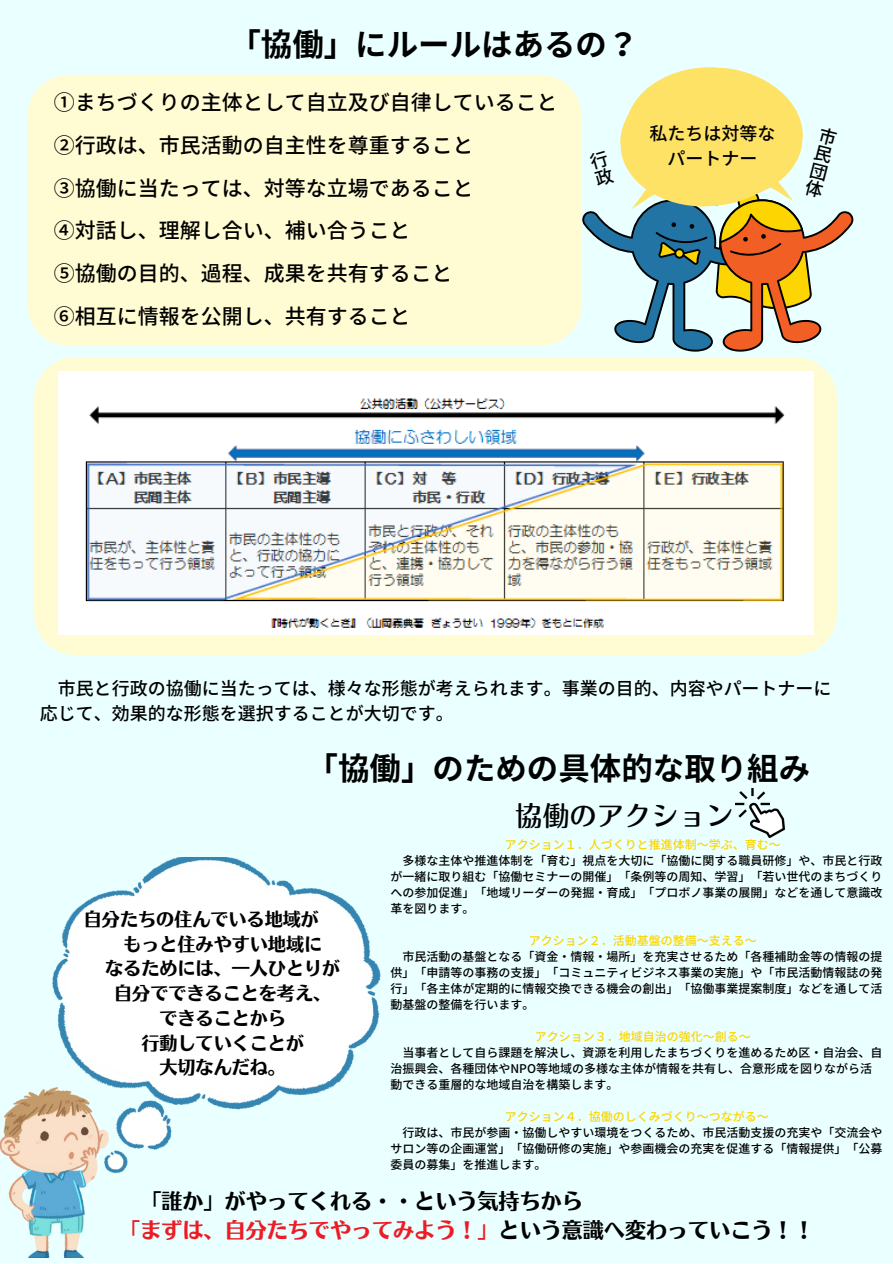
<style>
.page{position:relative;width:893px;height:1264px;background:#fff}
.page>*{position:absolute;margin:0;border:0;box-sizing:border-box;transform-origin:0 0}
.t1{font:31.5px "Generic 0";color:#000}
.t2{font:27.15px "Generic 5";color:#000}
.t3{font:21px/42.9px "Generic 1";color:#000}
.t4{font:21px/29.2px "Generic 2";color:#000}
.t5{font:18px/18px "Generic 1";color:#000;text-align:center}
.t6{font:18px "Generic 2";color:#000}
.t7{font:12px/16px "Generic 1";color:#000;text-align:justify}
.t8{font:12px "Generic 1";color:#fdd500}
.s1{color:#ed1c24}
</style>
<div class="page">
<div style="left:0;top:0;width:892px;height:1262px;background:#eaffff"></div>
<div style="left:27px;top:75px;width:554px;height:271px;background:#fffbd2"></div>
<img style="left:0;top:857px;width:380px;height:400px">
<div style="left:34px;top:357px;width:802px;height:298px;background:#fffbd2"></div>
<img style="left:58px;top:371px;width:755px;height:264px">
<img style="left:735px;top:788px;width:49px;height:49px">
<svg style="left:582px;top:67px;width:271px;height:284px"></svg>
<h1 class="t1" style="left:229px;top:29px;width:410px">「協働」にルールはあるの？</h1>
<h3 class="t3" style="left:54px;top:80px;width:505px">①まちづくりの主体として⾃⽴及び⾃律していること<br>②⾏政は、市⺠活動の⾃主性を尊重すること<br>③協働に当たっては、対等な⽴場であること<br>④対話し、理解し合い、補い合うこと<br>⑤協働の⽬的、過程、成果を共有すること<br>⑥相互に情報を公開し、共有すること</h3>
<h3 class="t5" style="left:649px;top:121px;width:127px;line-height:24.8px">私たちは対等なパートナー</h3>
<h3 class="t5" style="left:820px;top:125px;width:20px;text-align:justify;rotate:14deg">市⺠団体</h3>
<h3 class="t5" style="left:40px;top:675px;width:793px;line-height:24.8px;text-align:left;text-indent:18px">市⺠と⾏政の協働に当たっては、様々な形態が考えられます。事業の⽬的、内容やパートナーに応じて、効果的な形態を選択することが⼤切です。</h3>
<h1 class="t1" style="left:306px;top:752px;width:505px">「協働」のための具体的な取り組み</h1>
<h3 class="t6" style="left:84px;top:910px;width:236px">⾃分たちの住んでいる地域が</h3>
<h3 class="t6" style="left:123px;top:935px;width:200px">もっと住みやすい地域に</h3>
<h3 class="t6" style="left:105px;top:959px;width:236px">なるためには、⼀⼈ひとりが</h3>
<h3 class="t6" style="left:114px;top:984px;width:218px">⾃分でできることを考え、</h3>
<h3 class="t6" style="left:159px;top:1009px;width:128px">できることから</h3>
<h3 class="t6" style="left:141px;top:1034px;width:164px">⾏動していくことが</h3>
<h3 class="t6" style="left:159px;top:1058px;width:128px">⼤切なんだね。</h3>
<h2 class="t2" style="left:515px;top:803px;width:219px">協働のアクション</h2>
<p class="t8" style="left:504px;top:839px;width:277px">アクション１．⼈づくりと推進体制〜学ぶ、育む〜</p>
<p class="t7" style="left:390px;top:852px;width:493px;text-indent:12px">多様な主体や推進体制を「育む」視点を⼤切に「協働に関する職員研修」や、市⺠と⾏政が⼀緒に取り組む「協働セミナーの開催」「条例等の周知、学習」「若い世代のまちづくりへの参加促進」「地域リーダーの発掘・育成」「プロボノ事業の展開」などを通して意識改⾰を図ります。</p>
<p class="t8" style="left:528px;top:934px;width:229px">アクション２．活動基盤の整備〜⽀える〜</p>
<p class="t7" style="left:390px;top:948px;width:493px;text-indent:12px">市⺠活動の基盤となる「資⾦・情報・場所」を充実させるため「各種補助⾦等の情報の提供」「申請等の事務の⽀援」「コミュニティビジネス事業の実施」や「市⺠活動情報誌の発⾏」「各主体が定期的に情報交換できる機会の創出」「協働事業提案制度」などを通して活動基盤の整備を⾏います。</p>
<p class="t8" style="left:534px;top:1030px;width:217px">アクション３．地域⾃治の強化〜創る〜</p>
<p class="t7" style="left:390px;top:1044px;width:493px;text-align:left;text-indent:12px">当事者として⾃ら課題を解決し、資源を利⽤したまちづくりを進めるため区・⾃治会、⾃治振興会、各種団体やNPO等地域の多様な主体が情報を共有し、合意形成を図りながら活動できる重層的な地域⾃治を構築します。</p>
<p class="t8" style="left:504px;top:1110px;width:265px">アクション４．協働のしくみづくり〜つながる〜</p>
<p class="t7" style="left:390px;top:1124px;width:493px;text-indent:12px">⾏政は、市⺠が参画・協働しやすい環境をつくるため、市⺠活動⽀援の充実や「交流会やサロン等の企画運営」「協働研修の実施」や参画機会の充実を促進する「情報提供」「公募委員の募集」を推進します。</p>
<h3 class="t4" style="left:119px;top:1186px;width:696px;text-indent:21px">「誰か」がやってくれる・・という気持ちから<br><span class="s1">「まずは、⾃分たちでやってみよう！」</span>という意識へ変わっていこう！！</h3>
</div>
